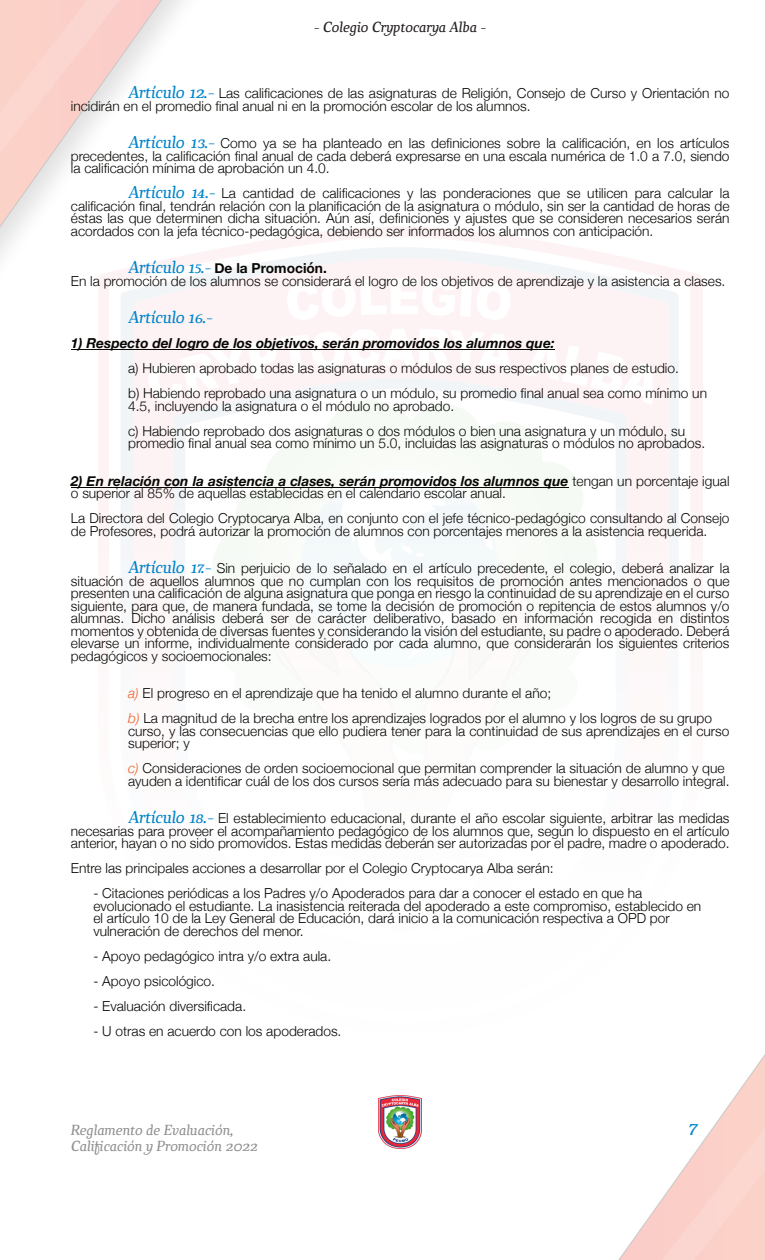
<style>
.page{position:relative;width:765px;height:1260px;background:#fff}
.page>*{position:absolute;margin:0;border:0;box-sizing:border-box;transform-origin:0 0}
.t1{font:italic 22.5px "Chucaratext";color:#0084ca}
.t2{font:italic 17.5px "Chucaratext";color:#0084ca}
.t3{font:italic 15px/15.6px "Chucaratext";color:rgb(35 31 32/.5)}
.t4{font:italic 15px "Chucaratext";color:#231f20}
.t5{font:300 13.75px/12.5px "Helvetica Neue";color:#080704}
.t6{font:italic 700 13.75px "Helvetica Neue";color:#080704}
.s1{font-family:"Chucaratext";font-weight:400;font-style:italic;font-size:17.5px;color:#0084ca}
.s2{font-weight:700}
.s3{font-weight:700;font-style:italic}
.s4{font-style:italic;color:#f25a21}
</style>
<div class="page">
<img style="left:99px;top:227px;width:603px;height:164px">
<img style="left:378px;top:1096px;width:44px;height:52px">
<svg style="left:0;top:0;width:233px;height:357px"></svg>
<img style="left:0;top:0;width:120px;height:154px">
<svg style="left:618px;top:1054px;width:147px;height:206px"></svg>
<img style="left:662px;top:1128px;width:103px;height:132px">
<hr style="left:71px;top:350px;width:484px;height:1px;background:#080704">
<hr style="left:71px;top:487px;width:497px;height:1px;background:#080704">
<p class="t4" style="left:314px;top:21px;width:174px">- Colegio Cryptocarya Alba -</p>
<p class="t5" style="left:71px;top:87px;width:660px;text-indent:57px"><span class="s1">Artículo 12.-</span> Las calificaciones de las asignaturas de Religión, Consejo de Curso y Orientación no incidirán en el promedio final anual ni en la promoción escolar de los alumnos.</p>
<p class="t5" style="left:71px;top:137px;width:660px;text-align:justify;text-indent:57px"><span class="s1">Artículo 13.-</span> Como ya se ha planteado en las definiciones sobre la calificación, en los artículos precedentes, la calificación final anual de cada deberá expresarse en una escala numérica de 1.0 a 7.0, siendo la calificación mínima de aprobación un 4.0.</p>
<p class="t5" style="left:71px;top:187px;width:660px;text-align:justify;text-indent:57px"><span class="s1">Artículo 14.-</span> La cantidad de calificaciones y las ponderaciones que se utilicen para calcular la calificación final, tendrán relación con la planificación de la asignatura o módulo, sin ser la cantidad de horas de éstas las que determinen dicha situación. Aún así, definiciones y ajustes que se consideren necesarios serán acordados con la jefa técnico-pedagógica, debiendo ser informados los alumnos con anticipación.</p>
<p class="t5" style="left:71px;top:262px;width:656px;text-indent:57px"><span class="s1">Artículo 15.-</span> <span class="s2">De la Promoción.<br></span>En la promoción de los alumnos se considerará el logro de los objetivos de aprendizaje y la asistencia a clases.</p>
<p class="t2" style="left:128px;top:311px;width:86px">Artículo 16.-</p>
<p class="t6" style="left:71px;top:335px;width:485px">1) Respecto del logro de los objetivos, serán promovidos los alumnos que:</p>
<p class="t5" style="left:128px;top:355px;width:580px;line-height:25px">a) Hubieren aprobado todas las asignaturas o módulos de sus respectivos planes de estudio.<br>b) Habiendo reprobado una asignatura o un módulo, su promedio final anual sea como mínimo un</p>
<p class="t5" style="left:128px;top:393px;width:559px;line-height:25px">4.5, incluyendo la asignatura o el módulo no aprobado.<br>c) Habiendo reprobado dos asignaturas o dos módulos o bien una asignatura y un módulo, su</p>
<p class="t5" style="left:128px;top:437px;width:579px">promedio final anual sea como mínimo un 5.0, incluidas las asignaturas o módulos no aprobados.</p>
<p class="t5" style="left:71px;top:474px;width:660px"><span class="s3">2) En relación con la asistencia a clases, serán promovidos los alumnos que</span> tengan un porcentaje igual o superior al 85% de aquellas establecidas en el calendario escolar anual.</p>
<p class="t5" style="left:71px;top:512px;width:660px">La Directora del Colegio Cryptocarya Alba, en conjunto con el jefe técnico-pedagógico consultando al Consejo de Profesores, podrá autorizar la promoción de alumnos con porcentajes menores a la asistencia requerida.</p>
<p class="t5" style="left:71px;top:562px;width:660px;text-align:justify;text-indent:57px"><span class="s1">Artículo 17.-</span> Sin perjuicio de lo señalado en el artículo precedente, el colegio, deberá analizar la situación de aquellos alumnos que no cumplan con los requisitos de promoción antes mencionados o que presenten una calificación de alguna asignatura que ponga en riesgo la continuidad de su aprendizaje en el curso siguiente, para que, de manera fundada, se tome la decisión de promoción o repitencia de estos alumnos y/o alumnas. Dicho análisis deberá ser de carácter deliberativo, basado en información recogida en distintos momentos y obtenida de diversas fuentes y considerando la visión del estudiante, su padre o apoderado. Deberá elevarse un informe, individualmente considerado por cada alumno, que considerarán los siguientes criterios pedagógicos y socioemocionales:</p>
<p class="t5" style="left:128px;top:680px;width:586px;line-height:25px"><span class="s4">a)</span> El progreso en el aprendizaje que ha tenido el alumno durante el año;<br><span class="s4">b)</span> La magnitud de la brecha entre los aprendizajes logrados por el alumno y los logros de su grupo</p>
<p class="t5" style="left:128px;top:724px;width:603px">curso, y las consecuencias que ello pudiera tener para la continuidad de sus aprendizajes en el curso superior; y</p>
<p class="t5" style="left:128px;top:762px;width:603px"><span class="s4">c)</span> Consideraciones de orden socioemocional que permitan comprender la situación de alumno y que ayuden a identificar cuál de los dos cursos sería más adecuado para su bienestar y desarrollo integral.</p>
<p class="t5" style="left:71px;top:812px;width:660px;text-align:justify;text-indent:57px"><span class="s1">Artículo 18.-</span> El establecimiento educacional, durante el año escolar siguiente, arbitrar las medidas necesarias para proveer el acompañamiento pedagógico de los alumnos que, según lo dispuesto en el artículo anterior, hayan o no sido promovidos. Estas medidas deberán ser autorizadas por el padre, madre o apoderado.</p>
<p class="t5" style="left:71px;top:862px;width:484px">Entre las principales acciones a desarrollar por el Colegio Cryptocarya Alba serán:</p>
<p class="t5" style="left:93px;top:887px;width:609px">- Citaciones periódicas a los Padres y/o Apoderados para dar a conocer el estado en que ha evolucionado el estudiante. La inasistencia reiterada del apoderado a este compromiso, establecido en el artículo 10 de la Ley General de Educación, dará inicio a la comunicación respectiva a OPD por vulneración de derechos del menor.</p>
<p class="t5" style="left:93px;top:949px;width:239px">- Apoyo pedagógico intra y/o extra aula.</p>
<p class="t5" style="left:93px;top:974px;width:123px">- Apoyo psicológico.</p>
<p class="t5" style="left:93px;top:999px;width:154px">- Evaluación diversificada.</p>
<p class="t5" style="left:93px;top:1024px;width:250px">- U otras en acuerdo con los apoderados.</p>
<p class="t3" style="left:70px;top:1124px;width:189px">Reglamento de Evaluación,<br>Calificación y Promoción 2022</p>
<h1 class="t1" style="left:687px;top:1119px;width:11px">7</h1>
</div>
